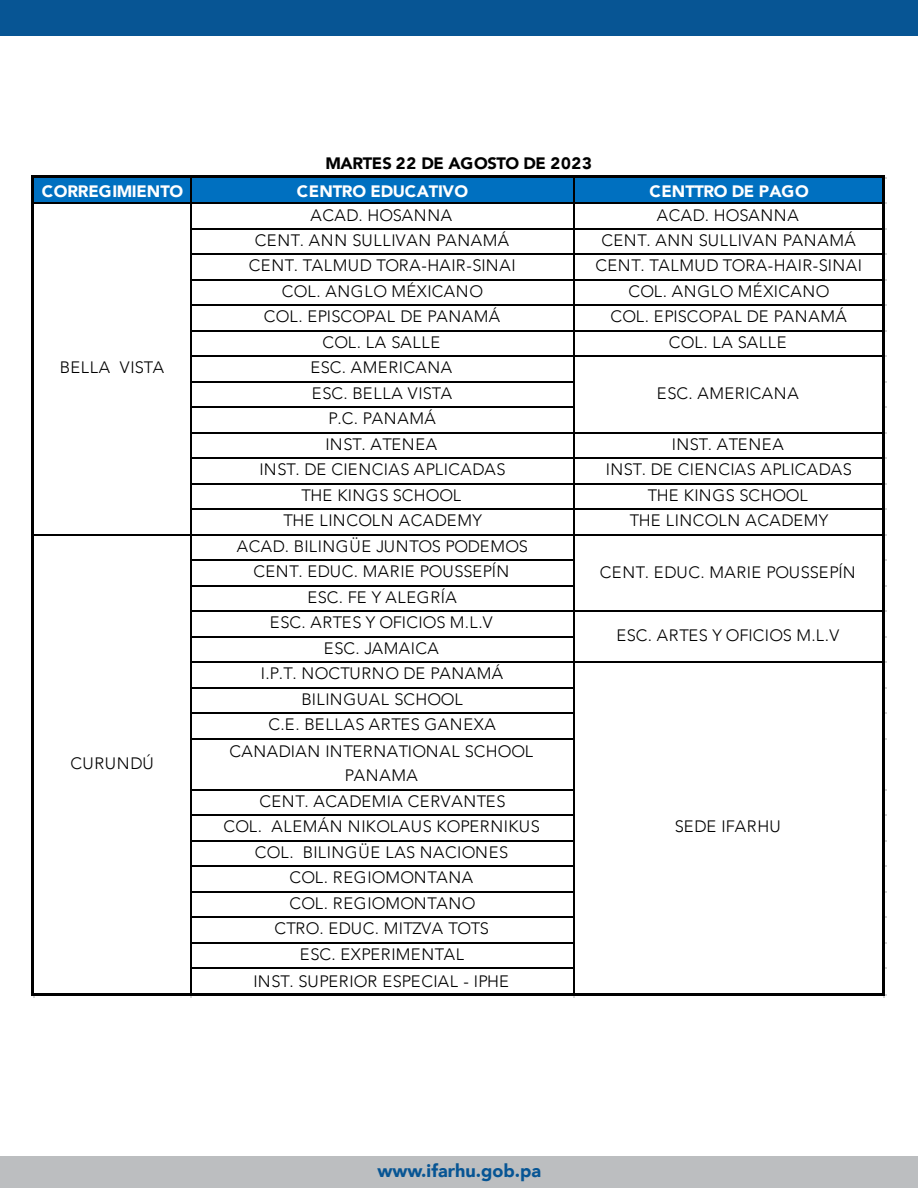
<style>
.page{position:relative;width:918px;height:1188px;background:#fff}
.page>*{position:absolute;margin:0;border:0;box-sizing:border-box;transform-origin:0 0}
.t1{font:900 18px "Avenir";color:#075594}
.t2{font:300 16.5px/25.5px "Avenir";letter-spacing:.025em;color:#000;text-align:center}
.t3{font:900 16.5px "Avenir";letter-spacing:-.01em;color:#fff}
.t4{font:300 16.5px "Avenir";letter-spacing:.005em;color:#000}
.t5{font:900 16.5px "Avenir";letter-spacing:-.015em;color:#000}
</style>
<div class="page">
<div style="left:0;top:1157px;width:918px;height:31px;background:#bcbec0"></div>
<div style="left:0;top:0;width:918px;height:36px;background:#075594"></div>
<div style="left:33px;top:177px;width:852px;height:27px;background:#0070c0"></div>
<hr style="left:34px;top:176px;width:851px;height:2px;background:#000">
<hr style="left:34px;top:202px;width:848px;height:2px;background:#000">
<hr style="left:192px;top:228px;width:690px;height:2px;background:#000">
<hr style="left:192px;top:254px;width:690px;height:1px;background:#000">
<hr style="left:192px;top:279px;width:690px;height:1px;background:#000">
<hr style="left:192px;top:304px;width:690px;height:2px;background:#000">
<hr style="left:192px;top:330px;width:690px;height:2px;background:#000">
<hr style="left:192px;top:356px;width:690px;height:1px;background:#000">
<hr style="left:192px;top:381px;width:382px;height:1px;background:#000">
<hr style="left:192px;top:406px;width:382px;height:2px;background:#000">
<hr style="left:192px;top:432px;width:690px;height:2px;background:#000">
<hr style="left:192px;top:458px;width:690px;height:1px;background:#000">
<hr style="left:192px;top:483px;width:690px;height:1px;background:#000">
<hr style="left:192px;top:508px;width:690px;height:2px;background:#000">
<hr style="left:34px;top:534px;width:848px;height:2px;background:#000">
<hr style="left:192px;top:559px;width:382px;height:2px;background:#000">
<hr style="left:192px;top:585px;width:382px;height:1px;background:#000">
<hr style="left:192px;top:610px;width:690px;height:2px;background:#000">
<hr style="left:192px;top:636px;width:382px;height:2px;background:#000">
<hr style="left:192px;top:662px;width:690px;height:1px;background:#000">
<hr style="left:192px;top:687px;width:382px;height:1px;background:#000">
<hr style="left:192px;top:712px;width:382px;height:2px;background:#000">
<hr style="left:192px;top:738px;width:382px;height:2px;background:#000">
<hr style="left:192px;top:789px;width:382px;height:1px;background:#000">
<hr style="left:192px;top:814px;width:382px;height:2px;background:#000">
<hr style="left:192px;top:840px;width:382px;height:2px;background:#000">
<hr style="left:192px;top:866px;width:382px;height:1px;background:#000">
<hr style="left:192px;top:891px;width:382px;height:1px;background:#000">
<hr style="left:192px;top:916px;width:382px;height:2px;background:#000">
<hr style="left:192px;top:942px;width:382px;height:2px;background:#000">
<hr style="left:192px;top:968px;width:382px;height:1px;background:#000">
<hr style="left:31px;top:176px;width:3px;height:820px;background:#000">
<hr style="left:190px;top:178px;width:2px;height:815px;background:#000">
<hr style="left:573px;top:178px;width:1px;height:815px;background:#000">
<hr style="left:34px;top:993px;width:851px;height:3px;background:#000">
<hr style="left:882px;top:178px;width:3px;height:818px;background:#000">
<p class="t5" style="left:325px;top:150px;width:268px">MARTES 22 DE AGOSTO DE 2023</p>
<p class="t3" style="left:42px;top:177px;width:143px">CORREGIMIENTO</p>
<p class="t3" style="left:297px;top:177px;width:173px">CENTRO EDUCATIVO</p>
<p class="t3" style="left:649px;top:177px;width:161px">CENTTRO DE PAGO</p>
<p class="t2" style="left:310px;top:202px;width:143px">ACAD. HOSANNA</p>
<p class="t2" style="left:657px;top:202px;width:143px">ACAD. HOSANNA</p>
<p class="t2" style="left:255px;top:228px;width:256px">CENT. ANN SULLIVAN PANAMÁ</p>
<p class="t2" style="left:601px;top:228px;width:256px">CENT. ANN SULLIVAN PANAMÁ</p>
<p class="t2" style="left:249px;top:253px;width:268px">CENT. TALMUD TORA-HAIR-SINAI</p>
<p class="t2" style="left:595px;top:253px;width:268px">CENT. TALMUD TORA-HAIR-SINAI</p>
<p class="t2" style="left:282px;top:279px;width:203px">COL. ANGLO MÉXICANO</p>
<p class="t2" style="left:628px;top:279px;width:203px">COL. ANGLO MÉXICANO</p>
<p class="t2" style="left:264px;top:304px;width:238px">COL. EPISCOPAL DE PANAMÁ</p>
<p class="t2" style="left:610px;top:304px;width:238px">COL. EPISCOPAL DE PANAMÁ</p>
<p class="t2" style="left:322px;top:330px;width:119px">COL. LA SALLE</p>
<p class="t2" style="left:669px;top:330px;width:119px">COL. LA SALLE</p>
<p class="t2" style="left:310px;top:355px;width:143px">ESC. AMERICANA<br>ESC. BELLA VISTA<br>P.C. PANAMÁ<br>INST. ATENEA</p>
<p class="t2" style="left:60px;top:355px;width:106px">BELLA VISTA</p>
<p class="t2" style="left:657px;top:381px;width:143px">ESC. AMERICANA</p>
<p class="t2" style="left:672px;top:432px;width:113px">INST. ATENEA</p>
<p class="t2" style="left:70px;top:751px;width:85px">CURUNDÚ</p>
<p class="t2" style="left:259px;top:457px;width:248px">INST. DE CIENCIAS APLICADAS</p>
<p class="t2" style="left:606px;top:457px;width:248px">INST. DE CIENCIAS APLICADAS</p>
<p class="t4" style="left:301px;top:485px;width:161px">THE KINGS SCHOOL</p>
<p class="t4" style="left:648px;top:485px;width:161px">THE KINGS SCHOOL</p>
<p class="t2" style="left:283px;top:508px;width:200px">THE LINCOLN ACADEMY</p>
<p class="t2" style="left:630px;top:508px;width:200px">THE LINCOLN ACADEMY</p>
<p class="t2" style="left:237px;top:534px;width:293px">ACAD. BILINGÜE JUNTOS PODEMOS<br>CENT. EDUC. MARIE POUSSEPÍN<br>ESC. FE Y ALEGRÍA<br>ESC. ARTES Y OFICIOS M.L.V<br>ESC. JAMAICA<br>I.P.T. NOCTURNO DE PANAMÁ<br>BILINGUAL SCHOOL<br>C.E. BELLAS ARTES GANEXA</p>
<p class="t2" style="left:229px;top:740px;width:305px;line-height:24px">CANADIAN INTERNATIONAL SCHOOL<br>PANAMA</p>
<p class="t2" style="left:223px;top:789px;width:318px">CENT. ACADEMIA CERVANTES<br>COL. ALEMÁN NIKOLAUS KOPERNIKUS<br>COL. BILINGÜE LAS NACIONES<br>COL. REGIOMONTANA<br>COL. REGIOMONTANO<br>CTRO. EDUC. MITZVA TOTS<br>ESC. EXPERIMENTAL</p>
<p class="t2" style="left:253px;top:968px;width:257px">INST. SUPERIOR ESPECIAL - IPHE</p>
<p class="t2" style="left:600px;top:559px;width:257px">CENT. EDUC. MARIE POUSSEPÍN</p>
<p class="t2" style="left:616px;top:622px;width:224px">ESC. ARTES Y OFICIOS M.L.V</p>
<p class="t2" style="left:675px;top:814px;width:107px">SEDE IFARHU</p>
<p class="t1" style="left:378px;top:1155px;width:165px">www.ifarhu.gob.pa</p>
</div>
